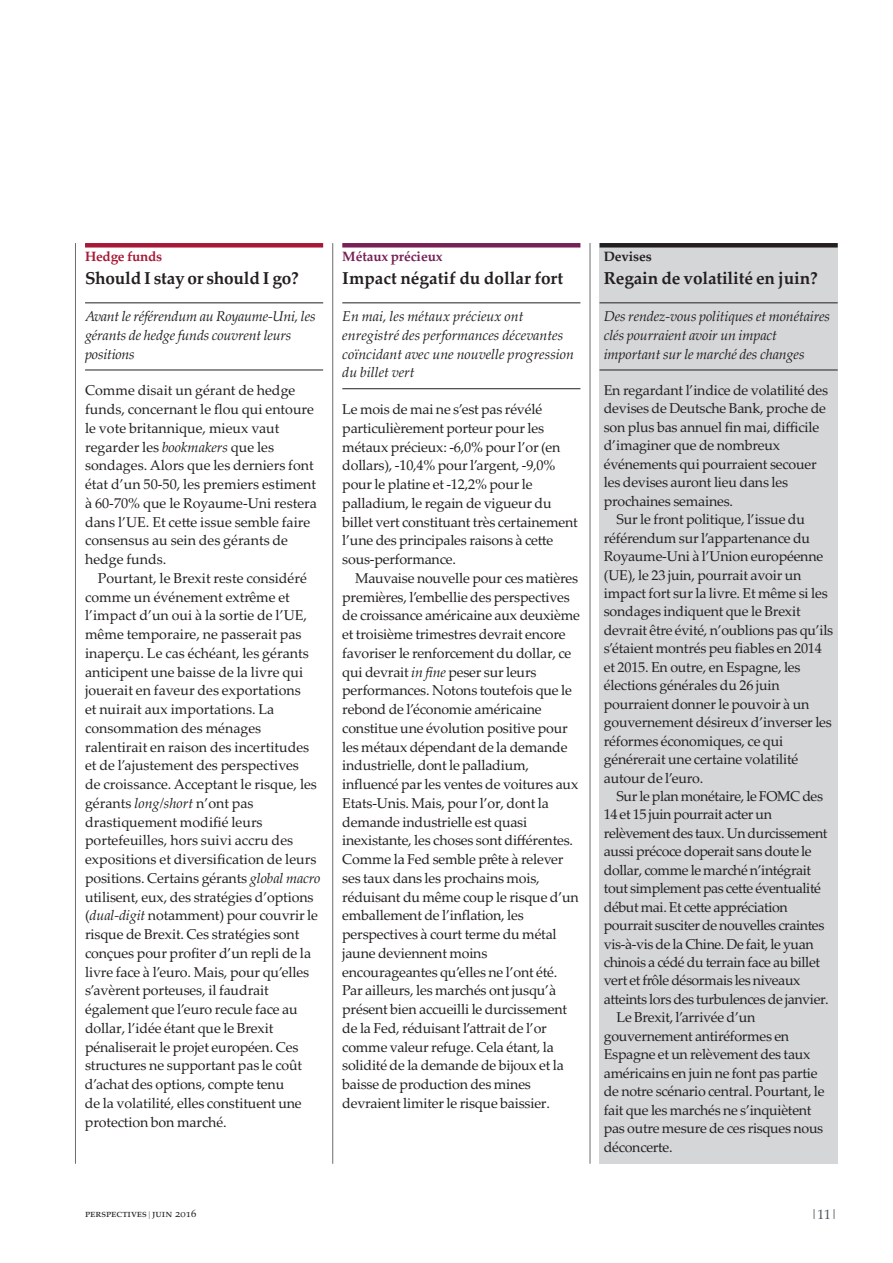
<style>
.page{position:relative;width:893px;height:1263px;background:#fff}
.page>*{position:absolute;margin:0;border:0;box-sizing:border-box;transform-origin:0 0}
.t1{font:700 17.25px "Palatino Linotype";letter-spacing:-.01em;color:#231f20}
.t2{font:14.25px/18.8px "Palatino Linotype";letter-spacing:-.015em;color:#231f20}
.t3{font:italic 14.25px/18.8px "Palatino Linotype";letter-spacing:-.01em;color:#231f20}
.t4{font:700 13.5px "Palatino Linotype";letter-spacing:-.01em;color:#772055}
.t5{font:700 13.5px "Palatino Linotype";letter-spacing:-.015em;color:#a61836}
.t6{font:700 13.5px "Palatino Linotype";letter-spacing:-.01em;color:#231f20}
.t7{font:13.5px "Palatino Linotype";color:#4c5159}
.t8{font:10.5px "Palatino SC";color:#231f20}
.s1{font-style:italic}
.s2{font-family:"Palatino";font-size:7.5px;color:#4c5159}
</style>
<div class="page">
<div style="left:85px;top:243px;width:238px;height:5px;background:#a61836"></div>
<hr style="left:85px;top:303px;width:238px;height:1px;background:#231f20">
<hr style="left:85px;top:370px;width:238px;height:1px;background:#231f20">
<div style="left:600px;top:243px;width:238px;height:921px;background:#d5d6d8"></div>
<div style="left:600px;top:243px;width:238px;height:5px;background:#231f20"></div>
<hr style="left:600px;top:303px;width:238px;height:1px;background:#231f20">
<hr style="left:600px;top:370px;width:238px;height:1px;background:#231f20">
<hr style="left:75px;top:243px;width:1px;height:921px;background:#6c6d70">
<hr style="left:332px;top:243px;width:1px;height:921px;background:#6c6d70">
<hr style="left:590px;top:243px;width:1px;height:921px;background:#6c6d70">
<div style="left:342px;top:243px;width:238px;height:5px;background:#772055"></div>
<hr style="left:342px;top:303px;width:238px;height:1px;background:#231f20">
<hr style="left:342px;top:388px;width:238px;height:1px;background:#231f20">
<p class="t5" style="left:85px;top:248px;width:79px">Hedge funds</p>
<p class="t1" style="left:85px;top:268px;width:215px">Should I stay or should I go?</p>
<p class="t3" style="left:85px;top:307px;width:232px">Avant le référendum au Royaume-Uni, les gérants de hedgefunds couvrent leurs positions</p>
<p class="t2" style="left:85px;top:381px;width:233px">Comme disait un gérant de hedge funds, concernant le flou qui entoure le vote britannique, mieux vaut regarder les <span class="s1">bookmakers</span> que les sondages. Alors que les derniers font état d’un 50-50, les premiers estiment à 60-70% que le Royaume-Uni restera dans l’UE. Et cette issue semble faire consensus au sein des gérants de hedge funds.</p>
<p class="t2" style="left:85px;top:568px;width:237px;text-indent:13px">Pourtant, le Brexit reste considéré comme un événement extrême et l’impact d’un oui à la sortie de l’UE, même temporaire, ne passerait pas inaperçu. Le cas échéant, les gérants anticipent une baisse de la livre qui jouerait en faveur des exportations<br>et nuirait aux importations. La consommation des ménages ralentirait en raison des incertitudes et de l’ajustement des perspectives<br>de croissance. Acceptant le risque, les gérants <span class="s1">long/short</span> n’ont pas drastiquement modifié leurs portefeuilles, hors suivi accru des expositions et diversification de leurs positions. Certains gérants <span class="s1">global macro </span>utilisent, eux, des stratégies d’options (<span class="s1">dual-digit</span> notamment) pour couvrir le risque de Brexit. Ces stratégies sont conçues pour profiter d’un repli de la livre face à l’euro. Mais, pour qu’elles s’avèrent porteuses, il faudrait également que l’euro recule face au dollar, l’idée étant que le Brexit pénaliserait le projet européen. Ces structures ne supportant pas le coût d’achat des options, compte tenu<br>de la volatilité, elles constituent une protection bon marché.</p>
<p class="t4" style="left:342px;top:248px;width:102px">Métaux précieux</p>
<p class="t1" style="left:342px;top:268px;width:222px">Impact négatif du dollar fort</p>
<p class="t3" style="left:342px;top:307px;width:233px">En mai, les métaux précieux ont enregistré des performances décevantes coïncidant avec une nouvelle progression du billet vert</p>
<p class="t2" style="left:342px;top:400px;width:237px">Le mois de mai ne s’est pas révélé particulièrement porteur pour les métaux précieux: -6,0% pour l’or (en dollars), -10,4% pour l’argent, -9,0% pour le platine et -12,2% pour le palladium, le regain de vigueur du billet vert constituant très certainement l’une des principales raisons à cette sous-performance.</p>
<p class="t2" style="left:342px;top:568px;width:239px;text-indent:13px">Mauvaise nouvelle pour ces matières premières, l’embellie des perspectives de croissance américaine aux deuxième et troisième trimestres devrait encore favoriser le renforcement du dollar, ce qui devrait <span class="s1">in fine</span> peser sur leurs performances. Notons toutefois que le rebond de l’économie américaine constitue une évolution positive pour les métaux dépendant de la demande industrielle, dont le palladium, influencé par les ventes de voitures aux Etats-Unis. Mais, pour l’or, dont la demande industrielle est quasi inexistante, les choses sont différentes.<br>Comme la Fed semble prête à relever ses taux dans les prochains mois, réduisant du même coup le risque d’un emballement de l’inflation, les perspectives à court terme du métal jaune deviennent moins encourageantes qu’elles ne l’ont été.<br>Par ailleurs, les marchés ont jusqu’à présent bien accueilli le durcissement de la Fed, réduisant l’attrait de l’or comme valeur refuge. Cela étant, la solidité de la demande de bijoux et la baisse de production des mines devraient limiter le risque baissier.</p>
<p class="t6" style="left:604px;top:248px;width:49px">Devises</p>
<p class="t1" style="left:604px;top:268px;width:215px">Regain de volatilité en juin?</p>
<p class="t3" style="left:604px;top:307px;width:228px">Des rendez-vous politiques et monétaires clés pourraient avoir un impact important sur le marché des changes</p>
<p class="t2" style="left:604px;top:381px;width:226px">En regardant l’indice de volatilité des</p>
<p class="t2" style="left:604px;top:399px;width:224px">devises de Deutsche Bank, proche de</p>
<p class="t2" style="left:604px;top:418px;width:217px">son plus bas annuel fin mai, difficile</p>
<p class="t2" style="left:604px;top:436px;width:178px">d’imaginer que de nombreux</p>
<p class="t2" style="left:604px;top:454px;width:214px">événements qui pourraient secouer</p>
<p class="t2" style="left:604px;top:473px;width:186px">les devises auront lieu dans les</p>
<p class="t2" style="left:604px;top:491px;width:131px">prochaines semaines.</p>
<p class="t2" style="left:617px;top:510px;width:190px">Sur le front politique, l’issue du</p>
<p class="t2" style="left:604px;top:528px;width:208px">référendum sur l’appartenance du</p>
<p class="t2" style="left:604px;top:547px;width:221px">Royaume-Uni à l’Union européenne</p>
<p class="t2" style="left:604px;top:565px;width:199px">(UE), le 23 juin, pourrait avoir un</p>
<p class="t2" style="left:604px;top:584px;width:225px">impact fort sur la livre. Et même si les</p>
<p class="t2" style="left:604px;top:602px;width:198px">sondages indiquent que le Brexit</p>
<p class="t2" style="left:604px;top:621px;width:231px">devrait être évité, n’oublions pas qu’ils</p>
<p class="t2" style="left:604px;top:639px;width:220px">s’étaient montrés peu fiables en 2014</p>
<p class="t2" style="left:604px;top:657px;width:198px">et 2015. En outre, en Espagne, les</p>
<p class="t2" style="left:604px;top:676px;width:177px">élections générales du 26 juin</p>
<p class="t2" style="left:604px;top:694px;width:207px">pourraient donner le pouvoir à un</p>
<p class="t2" style="left:604px;top:713px;width:230px">gouvernement désireux d’inverser les</p>
<p class="t2" style="left:604px;top:731px;width:181px">réformes économiques, ce qui</p>
<p class="t2" style="left:604px;top:750px;width:196px">générerait une certaine volatilité</p>
<p class="t2" style="left:604px;top:768px;width:101px">autour de l’euro.</p>
<p class="t2" style="left:617px;top:787px;width:208px">Sur le plan monétaire, le FOMC des</p>
<p class="t2" style="left:604px;top:805px;width:170px">14 et 15 juin pourrait acter un</p>
<p class="t2" style="left:604px;top:823px;width:225px">relèvement des taux. Un durcissement</p>
<p class="t2" style="left:604px;top:842px;width:209px">aussi précoce doperait sans doute le</p>
<p class="t2" style="left:604px;top:860px;width:209px">dollar, comme le marché n’intégrait</p>
<p class="t2" style="left:604px;top:879px;width:219px">tout simplement pas cette éventualité</p>
<p class="t2" style="left:604px;top:897px;width:186px">début mai. Et cette appréciation</p>
<p class="t2" style="left:604px;top:916px;width:222px">pourrait susciter de nouvelles craintes</p>
<p class="t2" style="left:604px;top:934px;width:211px">vis-à-vis de la Chine. De fait, le yuan</p>
<p class="t2" style="left:604px;top:953px;width:218px">chinois a cédé du terrain face au billet</p>
<p class="t2" style="left:604px;top:971px;width:198px">vert et frôle désormais les niveaux</p>
<p class="t2" style="left:604px;top:990px;width:226px">atteints lors des turbulences de janvier.</p>
<p class="t2" style="left:617px;top:1008px;width:140px">Le Brexit, l’arrivée d’un</p>
<p class="t2" style="left:604px;top:1026px;width:187px">gouvernement antiréformes en</p>
<p class="t2" style="left:604px;top:1045px;width:208px">Espagne et un relèvement des taux</p>
<p class="t2" style="left:604px;top:1063px;width:215px">américains en juin ne font pas partie</p>
<p class="t2" style="left:604px;top:1082px;width:222px">de notre scénario central. Pourtant, le</p>
<p class="t2" style="left:604px;top:1100px;width:209px">fait que les marchés ne s’inquiètent</p>
<p class="t2" style="left:604px;top:1119px;width:221px">pas outre mesure de ces risques nous</p>
<p class="t2" style="left:604px;top:1137px;width:70px">déconcerte.</p>
<p class="t8" style="left:85px;top:1209px;width:113px">perspectives<span class="s2">|</span>juin 2016</p>
<p class="t7" style="left:811px;top:1206px;width:28px">|11|</p>
</div>
